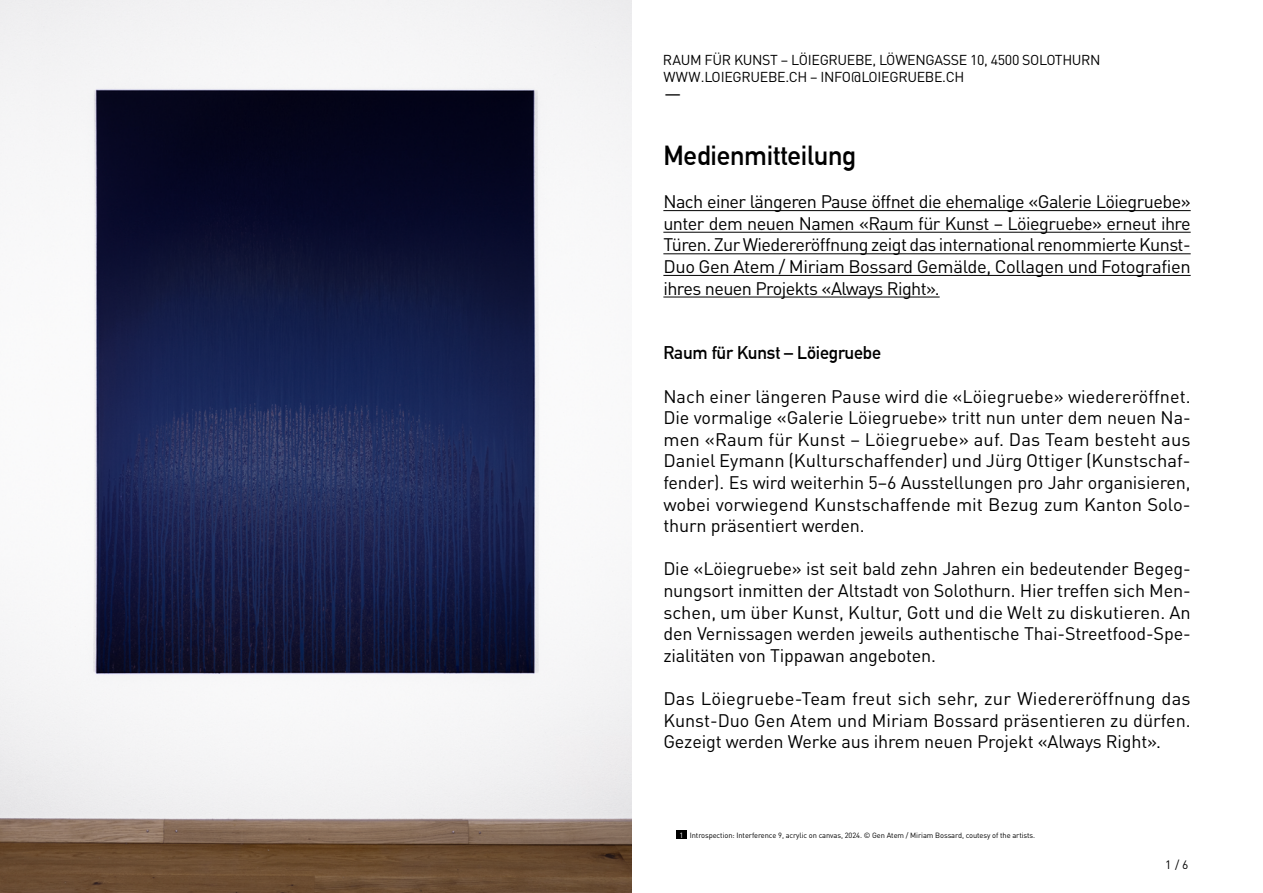
<style>
.page{position:relative;width:1263px;height:893px;background:#fff}
.page>*{position:absolute;margin:0;border:0;box-sizing:border-box;transform-origin:0 0}
.t1{font:700 27px "DIN Alternate";letter-spacing:-.01em;color:#000}
.t2{font:18.9px "DINOT";color:#000}
.t3{font:18px/21.6px "DINOT";letter-spacing:-.01em;color:#000;text-align:justify}
.t4{font:700 18px "DIN Alternate";letter-spacing:-.01em;color:#000}
.t5{font:14.25px/17.4px "DINOT";letter-spacing:-.025em;color:#000}
.t6{font:12px "DINOT";color:#000}
.t7{font:7.5px "DINOT";letter-spacing:-.01em;color:#000}
.s1{color:#fff}
</style>
<div class="page">
<img style="left:0;top:0;width:631px;height:893px">
<hr style="left:663px;top:210px;width:528px;height:1px;background:#000">
<hr style="left:663px;top:232px;width:528px;height:1px;background:#000">
<hr style="left:663px;top:254px;width:528px;height:1px;background:#000">
<hr style="left:663px;top:275px;width:528px;height:1px;background:#000">
<hr style="left:663px;top:297px;width:277px;height:1px;background:#000">
<div style="left:676px;top:831px;width:10px;height:8px;background:#000"></div>
<p class="t5" style="left:663px;top:51px;width:439px">RAUM FÜR KUNST – LÖIEGRUEBE, LÖWENGASSE 10, 4500 SOLOTHURN<br>WWW.LOIEGRUEBE.CH – INFO@LOIEGRUEBE.CH</p>
<p class="t2" style="left:664px;top:81px;width:19px">—</p>
<h1 class="t1" style="left:663px;top:135px;width:194px">Medienmitteilung</h1>
<p class="t3" style="left:663px;top:190px;width:529px">Nach einer längeren Pause öffnet die ehemalige «Galerie Löiegruebe» unter dem neuen Namen «Raum für Kunst – Löiegruebe» erneut ihre Türen. Zur Wiedereröffnung zeigt das international renommierte Kunst-Duo Gen Atem / Miriam Bossard Gemälde, Collagen und Fotografien ihres neuen Projekts «Always Right».</p>
<p class="t4" style="left:663px;top:339px;width:219px">Raum für Kunst – Löiegruebe</p>
<p class="t3" style="left:663px;top:385px;width:529px">Nach einer längeren Pause wird die «Löiegruebe» wiedereröffnet.<br>Die vormalige «Galerie Löiegruebe» tritt nun unter dem neuen Na&shy;men «Raum für Kunst – Löiegruebe» auf. Das Team besteht aus Daniel Eymann (Kulturschaffender) und Jürg Ottiger (Kunstschaf&shy;fender). Es wird weiterhin 5–6 Ausstellungen pro Jahr organisieren, wobei vorwiegend Kunstschaffende mit Bezug zum Kanton Solo&shy;thurn präsentiert werden.</p>
<p class="t3" style="left:663px;top:558px;width:529px">Die «Löiegruebe» ist seit bald zehn Jahren ein bedeutender Begeg&shy;nungsort inmitten der Altstadt von Solothurn. Hier treffen sich Men&shy;schen, um über Kunst, Kultur, Gott und die Welt zu diskutieren. An den Vernissagen werden jeweils authentische Thai-Streetfood-Spe&shy;zialitäten von Tippawan angeboten.</p>
<p class="t3" style="left:663px;top:687px;width:529px">Das Löiegruebe-Team freut sich sehr, zur Wiedereröffnung das Kunst-Duo Gen Atem und Miriam Bossard präsentieren zu dürfen.<br>Gezeigt werden Werke aus ihrem neuen Projekt «Always Right».</p>
<p class="t7" style="left:679px;top:830px;width:357px"><span class="s1">1</span> Introspection: Interference 9, acrylic on canvas, 2024. © Gen Atem / Miriam Bossard, coutesy of the artists.</p>
<p class="t6" style="left:1165px;top:858px;width:25px">1 / 6</p>
</div>
